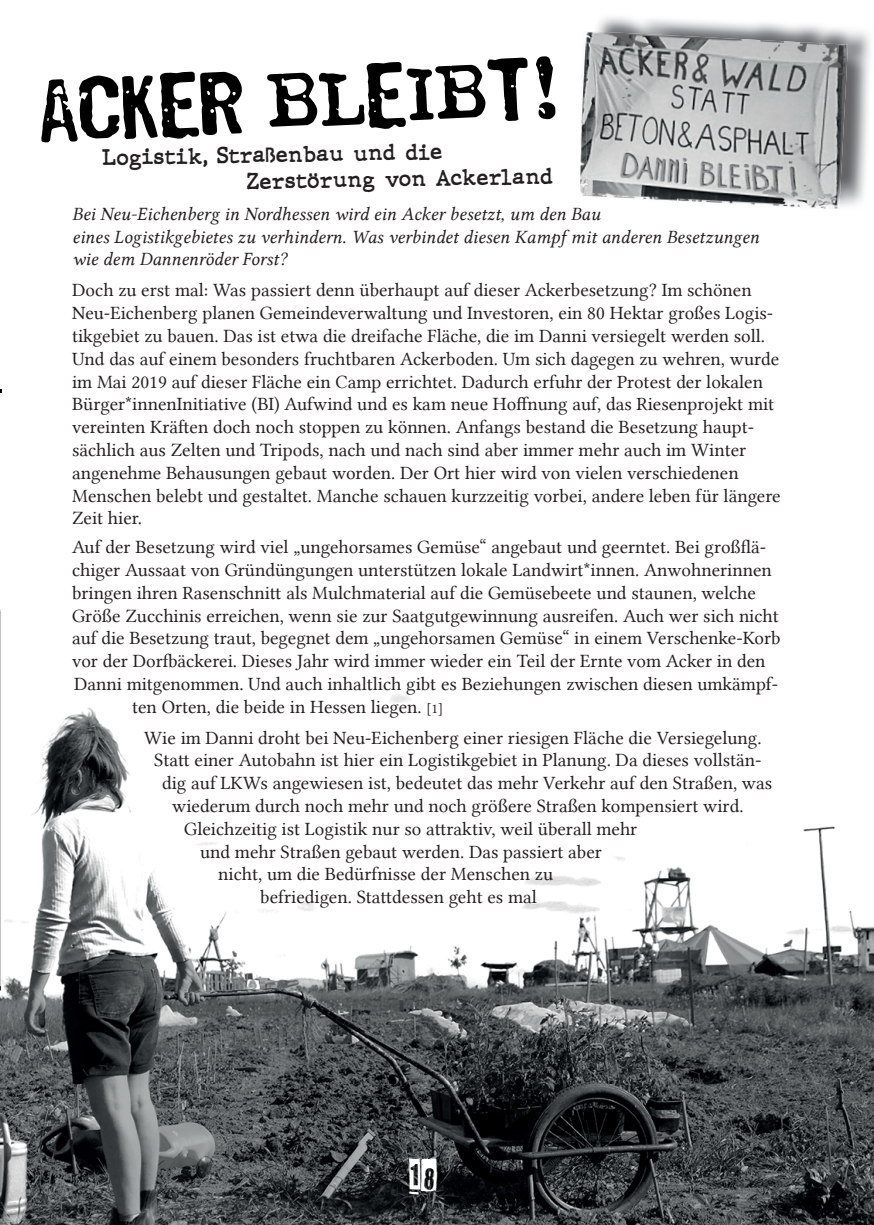
<style>
.page{position:relative;width:874px;height:1225px;background:#fff}
.page>*{position:absolute;margin:0;border:0;box-sizing:border-box;transform-origin:0 0}
.t1{font:44px "Jockey Full Of Bourbon";color:#fff}
.t2{font:700 22px/26.4px "JMH Typewriter";color:#231f20}
.t3{font:19px/22.8px "Lin Libertine";color:#231f20}
.t4{font:19px/22.8px "Lin Libertine I";color:#231f20}
.s1{font-size:14px}
</style>
<div class="page">
<img style="left:0;top:694px;width:873px;height:531px">
<hr style="left:0;top:612px;width:1px;height:378px;background:#c5c5c5">
<img style="left:597px;top:17px;width:273px;height:189px">
<img style="left:580px;top:38px;width:6px;height:158px">
<img style="left:586px;top:31px;width:261px;height:178px">
<svg style="left:41px;top:72px;width:201px;height:70px"></svg>
<svg style="left:267px;top:57px;width:260px;height:72px"></svg>
<svg style="left:536px;top:56px;width:19px;height:63px"></svg>
<p class="t2" style="left:246px;top:143px;width:308px;text-indent:-144px;rotate:-1deg">Logistik, Straßenbau und die<br>Zerstörung von Ackerland</p>
<p class="t4" style="left:72px;top:203px;width:688px">Bei Neu-Eichenberg in Nordhessen wird ein Acker besetzt, um den Bau<br>eines Logistikgebietes zu verhindern. Was verbindet diesen Kampf mit anderen Besetzungen wie dem Dannenröder Forst?</p>
<p class="t3" style="left:72px;top:279px;width:709px">Doch zu erst mal: Was passiert denn überhaupt auf dieser Ackerbesetzung? Im schönen Neu-Eichenberg planen Gemeindeverwaltung und Investoren, ein 80 Hektar großes Logis&shy;tikgebiet zu bauen. Das ist etwa die dreifache Fläche, die im Danni versiegelt werden soll.<br>Und das auf einem besonders fruchtbaren Ackerboden. Um sich dagegen zu wehren, wurde im Mai 2019 auf dieser Fläche ein Camp errichtet. Dadurch erfuhr der Protest der lokalen Bürger*innenInitiative (BI) Aufwind und es kam neue Hoffnung auf, das Riesenprojekt mit vereinten Kräften doch noch stoppen zu können. Anfangs bestand die Besetzung haupt&shy;sächlich aus Zelten und Tripods, nach und nach sind aber immer mehr auch im Winter angenehme Behausungen gebaut worden. Der Ort hier wird von vielen verschiedenen Menschen belebt und gestaltet. Manche schauen kurzzeitig vorbei, andere leben für längere Zeit hier.</p>
<p class="t3" style="left:72px;top:535px;width:695px">Auf der Besetzung wird viel „ungehorsames Gemüse“ angebaut und geerntet. Bei großflä-</p>
<p class="t3" style="left:72px;top:558px;width:701px">chiger Aussaat von Gründüngungen unterstützen lokale Landwirt*innen. Anwohnerinnen</p>
<p class="t3" style="left:72px;top:581px;width:685px">bringen ihren Rasenschnitt als Mulchmaterial auf die Gemüsebeete und staunen, welche</p>
<p class="t3" style="left:72px;top:604px;width:708px">Größe Zucchinis erreichen, wenn sie zur Saatgutgewinnung ausreifen. Auch wer sich nicht</p>
<p class="t3" style="left:72px;top:627px;width:709px">auf die Besetzung traut, begegnet dem „ungehorsamen Gemüse“ in einem Verschenke-Korb</p>
<p class="t3" style="left:72px;top:649px;width:694px">vor der Dorfbäckerei. Dieses Jahr wird immer wieder ein Teil der Ernte vom Acker in den</p>
<p class="t3" style="left:74px;top:672px;width:705px">Danni mitgenommen. Und auch inhaltlich gibt es Beziehungen zwischen diesen umkämpf-</p>
<p class="t3" style="left:132px;top:695px;width:312px">ten Orten, die beide in Hessen liegen. <span class="s1">[1]</span></p>
<p class="t3" style="left:144px;top:726px;width:618px">Wie im Danni droht bei Neu-Eichenberg einer riesigen Fläche die Versiegelung.</p>
<p class="t3" style="left:154px;top:749px;width:608px">Statt einer Autobahn ist hier ein Logistikgebiet in Planung. Da dieses vollstän-</p>
<p class="t3" style="left:162px;top:771px;width:611px">dig auf LKWs angewiesen ist, bedeutet das mehr Verkehr auf den Straßen, was</p>
<p class="t3" style="left:172px;top:794px;width:572px">wiederum durch noch mehr und noch größere Straßen kompensiert wird.</p>
<p class="t3" style="left:184px;top:817px;width:454px">Gleichzeitig ist Logistik nur so attraktiv, weil überall mehr</p>
<p class="t3" style="left:200px;top:840px;width:403px">und mehr Straßen gebaut werden. Das passiert aber</p>
<p class="t3" style="left:218px;top:863px;width:336px">nicht, um die Bedürfnisse der Menschen zu</p>
<p class="t3" style="left:260px;top:885px;width:278px">befriedigen. Stattdessen geht es mal</p>
<h1 class="t1" style="left:409px;top:1147px;width:29px">18</h1>
</div>
